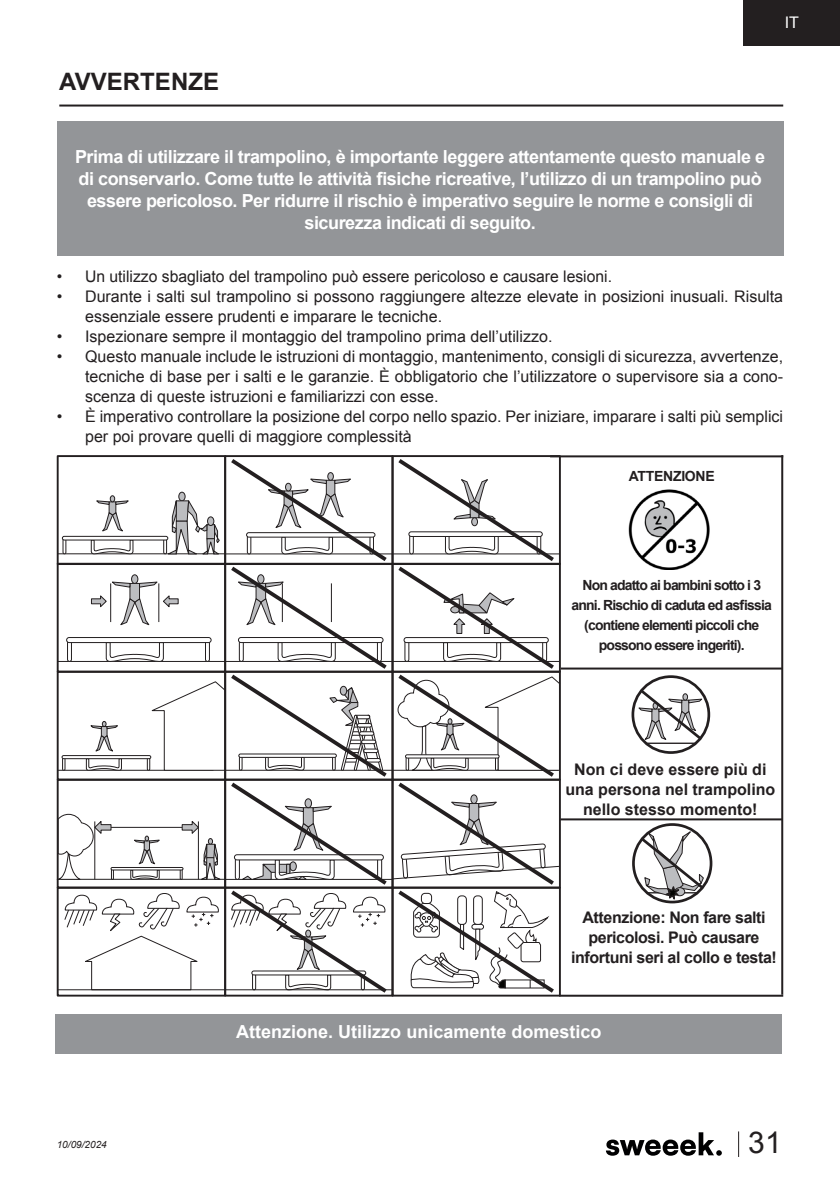
<style>
.page{position:relative;width:840px;height:1191px;background:#fff}
.page>*{position:absolute;margin:0;border:0;box-sizing:border-box;transform-origin:0 0}
.t1{font:30px "Arial";color:#231f20}
._01_TITRE{font:700 24px "Arial";color:#231f20}
.BODY_IMPORTANT{font:700 18px/22px "Arial";letter-spacing:-.025em;color:#fff;text-align:center}
.BODY_IMPORTANT-2{font:700 18px "Arial";color:#fff}
.t2{font:16px/20px "Arial";color:#231f20}
.t3{font:700 16px/20px "Arial";letter-spacing:-.025em;color:#231f20;text-align:center}
.t4{font:700 16px/20px "Arial";color:#231f20;text-align:center}
.t5{font:16px "Arial";color:#fff}
.t6{font:700 14px/20px "Arial";letter-spacing:-.06em;color:#231f20;text-align:center}
.t7{font:700 14px "Arial";letter-spacing:-.02em;color:#231f20}
.t8{font:italic 10px "Arial";color:#231f20}
</style>
<div class="page">
<div style="left:742px;top:0;width:97px;height:45px;background:#231f20"></div>
<svg style="left:606px;top:1132px;width:115px;height:23px"></svg>
<div style="left:57px;top:122px;width:725px;height:134px;background:#939598"></div>
<div style="left:56px;top:1013px;width:725px;height:40px;background:#939598"></div>
<svg style="left:57px;top:455px;width:504px;height:539px"></svg>
<div style="left:57px;top:886px;width:169px;height:110px;border:2px solid #231f20"></div>
<div style="left:224px;top:886px;width:169px;height:110px;border:2px solid #231f20"></div>
<div style="left:391px;top:886px;width:169px;height:110px;border:2px solid #231f20"></div>
<svg style="left:632px;top:676px;width:76px;height:76px"></svg>
<div style="left:631px;top:675px;width:78px;height:79px;border:3px solid #231f20;border-radius:50%"></div>
<hr style="left:645px;top:742px;width:50px;height:2px;background:#231f20">
<svg style="left:636px;top:687px;width:67px;height:55px"></svg>
<svg style="left:633px;top:824px;width:77px;height:78px"></svg>
<div style="left:631px;top:823px;width:81px;height:80px;border:3px solid #231f20;border-radius:50%"></div>
<svg style="left:638px;top:829px;width:67px;height:75px"></svg>
<hr style="left:560px;top:818px;width:221px;height:2px;background:#231f20">
<hr style="left:560px;top:667px;width:221px;height:2px;background:#231f20">
<hr style="left:559px;top:994px;width:223px;height:2px;background:#231f20">
<hr style="left:549px;top:455px;width:233px;height:2px;background:#231f20">
<hr style="left:780px;top:455px;width:2px;height:539px;background:#231f20">
<img style="left:628px;top:490px;width:82px;height:79px">
<hr style="left:59px;top:105px;width:723px;height:2px;background:#231f20">
<p class="_01_TITRE" style="left:59px;top:66px;width:161px">AVVERTENZE</p>
<p class="t5" style="left:784px;top:11px;width:16px">IT</p>
<p class="BODY_IMPORTANT" style="left:75px;top:146px;width:691px">Prima di utilizzare il trampolino, è importante leggere attentamente questo manuale e di conservarlo. Come tutte le attività fisiche ricreative, l’utilizzo di un trampolino può essere pericoloso. Per ridurre il rischio è imperativo seguire le norme e consigli di sicurezza indicati di seguito.</p>
<p class="t2" style="left:57px;top:266px;width:556px">• Un utilizzo sbagliato del trampolino può essere pericoloso e causare lesioni.</p>
<p class="t2" style="left:85px;top:286px;width:699px;text-indent:-28px">• Durante i salti sul trampolino si possono raggiungere altezze elevate in posizioni inusuali. Risulta essenziale essere prudenti e imparare le tecniche.</p>
<p class="t2" style="left:57px;top:326px;width:497px">• Ispezionare sempre il montaggio del trampolino prima dell’utilizzo.</p>
<p class="t2" style="left:85px;top:346px;width:699px;text-align:justify;text-indent:-28px">• Questo manuale include le istruzioni di montaggio, mantenimento, consigli di sicurezza, avvertenze, tecniche di base per i salti e le garanzie. È obbligatorio che l’utilizzatore o supervisore sia a cono&shy;scenza di queste istruzioni e familiarizzi con esse.</p>
<p class="t2" style="left:85px;top:406px;width:699px;text-indent:-28px">• È imperativo controllare la posizione del corpo nello spazio. Per iniziare, imparare i salti più semplici per poi provare quelli di maggiore complessità</p>
<p class="t7" style="left:628px;top:466px;width:87px">ATTENZIONE</p>
<p class="t6" style="left:571px;top:575px;width:202px">Non adatto ai bambini sotto i 3 anni. Rischio di caduta ed asfissia (contiene elementi piccoli che possono essere ingeriti).</p>
<p class="t4" style="left:565px;top:760px;width:211px">Non ci deve essere più di una persona nel trampolino nello stesso momento!</p>
<p class="t3" style="left:571px;top:907px;width:207px">Attenzione: Non fare salti pericolosi. Può causare infortuni seri al collo e testa!</p>
<p class="BODY_IMPORTANT-2" style="left:236px;top:1020px;width:367px">Attenzione. Utilizzo unicamente domestico</p>
<p class="t8" style="left:57px;top:1137px;width:52px">10/09/2024</p>
<h1 class="t1" style="left:747px;top:1123px;width:35px">31</h1>
</div>
